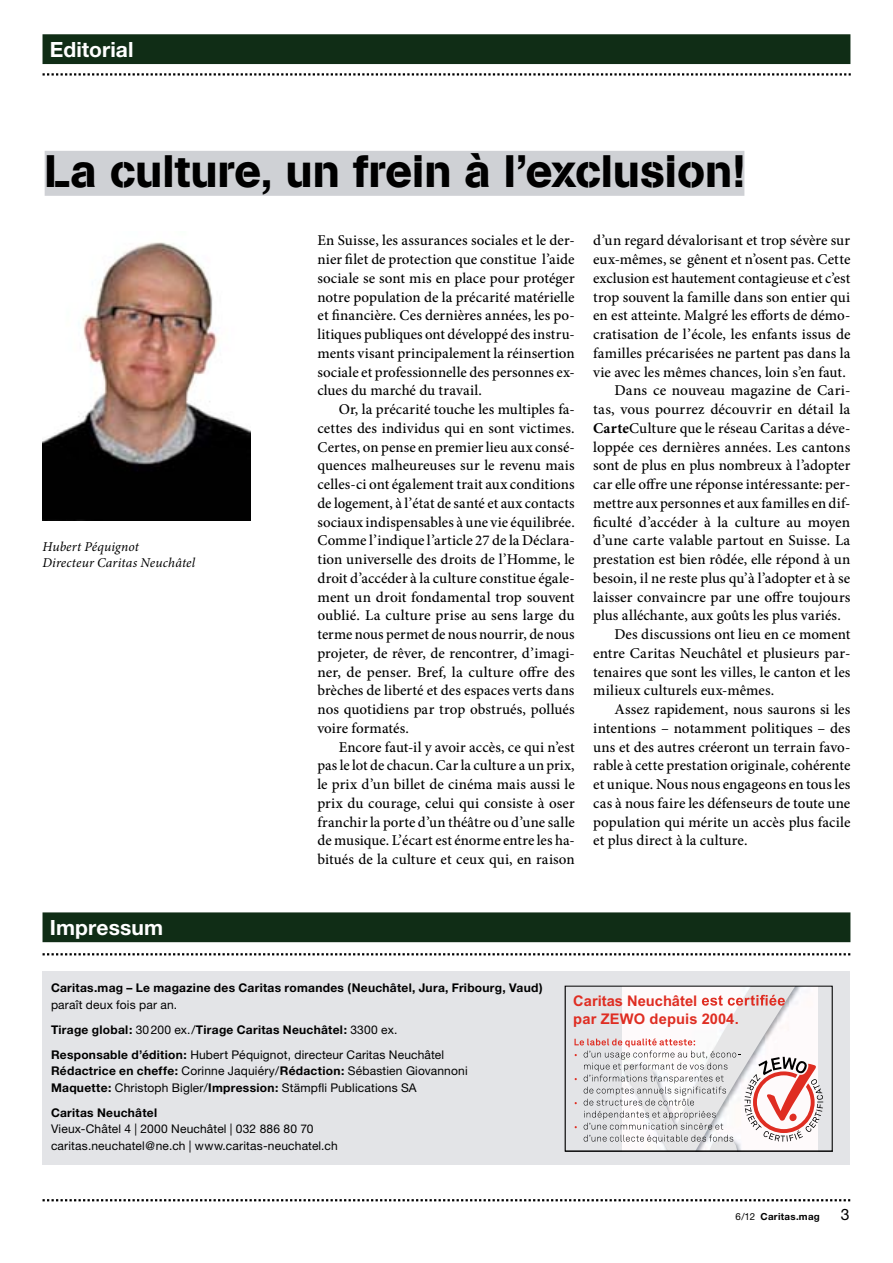
<style>
.page{position:relative;width:893px;height:1263px;background:#fff}
.page>*{position:absolute;margin:0;border:0;box-sizing:border-box;transform-origin:0 0}
.t1{font:45px "AG Book Stencil";color:#000}
.t2{font:700 21px "Helvetica Neue";letter-spacing:.005em;color:#fff}
.t3{font:15.75px "Helvetica Neue";color:#000}
.t4{font:500 15px/18.8px "Minion Pro";color:#000;text-align:justify}
.t5{font:700 14.7px/18.8px "Arial";color:#df2d22}
.t6{font:italic 13.5px/16.5px "Minion Pro";letter-spacing:.01em;color:#000}
.t7{font:12px/25px "Helvetica Neue";letter-spacing:.015em;color:#000}
.t8{font:700 12px "Helvetica Neue";letter-spacing:.02em;color:#000}
.t9{font:700 9.75px "Helvetica Neue";letter-spacing:.03em;color:#000}
.s1{font-weight:700}
.s2{font-style:inherit}
.s3{font-weight:400}
</style>
<div class="page">
<svg style="left:43px;top:1199px;width:807px;height:2px"></svg>
<div style="left:43px;top:34px;width:807px;height:30px;background:#102d16"></div>
<svg style="left:43px;top:73px;width:808px;height:3px"></svg>
<div style="left:43px;top:971px;width:807px;height:194px;background:#e3e4e7"></div>
<div style="left:43px;top:912px;width:807px;height:30px;background:#102d16"></div>
<svg style="left:43px;top:953px;width:807px;height:2px"></svg>
<img style="left:43px;top:242px;width:207px;height:278px">
<svg style="left:574px;top:988px;width:250px;height:161px"></svg>
<div style="left:45px;top:151px;width:699px;height:45px;background:#cfd1d5"></div>
<h2 class="t2" style="left:50px;top:42px;width:85px">Editorial</h2>
<h1 class="t1" style="left:45px;top:155px;width:701px">La culture, un frein à l’exclusion!</h1>
<p class="t6" style="left:43px;top:539px;width:154px">Hubert Péquignot<br>Directeur Caritas Neuchâtel</p>
<h2 class="t2" style="left:50px;top:920px;width:115px">Impressum</h2>
<p class="t4" style="left:317px;top:232px;width:259px">En Suisse, les assurances sociales et le der&shy;nier filet de protection que constitue l’aide sociale se sont mis en place pour protéger notre population de la précarité matérielle et financière. Ces dernières années, les po&shy;litiques publiques ont développé des instru&shy;ments visant principalement la réinsertion sociale et professionnelle des personnes ex&shy;clues du marché du travail.</p>
<p class="t4" style="left:317px;top:401px;width:259px;text-indent:21px">Or, la précarité touche les multiples fa&shy;cettes des individus qui en sont victimes.<br>Certes, on pense en premier lieu aux consé&shy;quences malheureuses sur le revenu mais celles-ci ont également trait aux conditions de logement, à l’état de santé et aux contacts sociaux indispensables à une vie équilibrée.<br>Comme l’indique l’article 27 de la Déclara&shy;tion universelle des droits de l’Homme, le droit d’accéder à la culture constitue égale&shy;ment un droit fondamental trop souvent oublié. La culture prise au sens large du terme nous permet de nous nourrir, de nous projeter, de rêver, de rencontrer, d’imagi&shy;ner, de penser. Bref, la culture offre des brèches de liberté et des espaces verts dans nos quotidiens par trop obstrués, pollués voire formatés.</p>
<p class="t4" style="left:317px;top:739px;width:259px;text-indent:21px">Encore faut-il y avoir accès, ce qui n’est pas le lot de chacun. Car la culture a un prix, le prix d’un billet de cinéma mais aussi le prix du courage, celui qui consiste à oser franchir la porte d’un théâtre ou d’une salle de musique. L’écart est énorme entre les ha&shy;bitués de la culture et ceux qui, en raison</p>
<p class="t4" style="left:593px;top:232px;width:259px">d’un regard dévalorisant et trop sévère sur</p>
<p class="t4" style="left:593px;top:251px;width:259px">eux-mêmes, se gênent et n’osent pas. Cette</p>
<p class="t4" style="left:593px;top:270px;width:259px">exclusion est hautement contagieuse et c’est</p>
<p class="t4" style="left:593px;top:289px;width:259px">trop souvent la famille dans son entier qui</p>
<p class="t4" style="left:593px;top:307px;width:259px">en est atteinte. Malgré les efforts de démo-</p>
<p class="t4" style="left:593px;top:326px;width:259px">cratisation de l’école, les enfants issus de</p>
<p class="t4" style="left:593px;top:345px;width:259px">familles précarisées ne partent pas dans la</p>
<p class="t4" style="left:593px;top:364px;width:254px">vie avec les mêmes chances, loin s’en faut.</p>
<p class="t4" style="left:614px;top:382px;width:237px">Dans ce nouveau magazine de Cari-</p>
<p class="t4" style="left:593px;top:401px;width:259px">tas, vous pourrez découvrir en détail la</p>
<p class="t4" style="left:593px;top:420px;width:259px"><span class="s1">Carte</span>Culture que le réseau Caritas a déve-</p>
<p class="t4" style="left:593px;top:439px;width:259px">loppée ces dernières années. Les cantons</p>
<p class="t4" style="left:593px;top:457px;width:259px">sont de plus en plus nombreux à l’adopter</p>
<p class="t4" style="left:593px;top:476px;width:259px">car elle offre une réponse intéressante: per-</p>
<p class="t4" style="left:593px;top:495px;width:259px">mettre aux personnes et aux familles en dif-</p>
<p class="t4" style="left:593px;top:514px;width:259px">ficulté d’accéder à la culture au moyen</p>
<p class="t4" style="left:593px;top:532px;width:259px">d’une carte valable partout en Suisse. La</p>
<p class="t4" style="left:593px;top:551px;width:259px">prestation est bien rôdée, elle répond à un</p>
<p class="t4" style="left:593px;top:570px;width:259px">besoin, il ne reste plus qu’à l’adopter et à se</p>
<p class="t4" style="left:593px;top:589px;width:259px">laisser convaincre par une offre toujours</p>
<p class="t4" style="left:593px;top:607px;width:249px">plus alléchante, aux goûts les plus variés.</p>
<p class="t4" style="left:614px;top:626px;width:237px">Des discussions ont lieu en ce moment</p>
<p class="t4" style="left:593px;top:645px;width:259px">entre Caritas Neuchâtel et plusieurs par-</p>
<p class="t4" style="left:593px;top:664px;width:259px">tenaires que sont les villes, le canton et les</p>
<p class="t4" style="left:593px;top:682px;width:183px">milieux culturels eux-mêmes.</p>
<p class="t4" style="left:614px;top:701px;width:237px">Assez rapidement, nous saurons si les</p>
<p class="t4" style="left:593px;top:720px;width:259px">intentions – notamment politiques – des</p>
<p class="t4" style="left:593px;top:739px;width:259px">uns et des autres créeront un terrain favo-</p>
<p class="t4" style="left:593px;top:757px;width:259px">rable à cette prestation originale, cohérente</p>
<p class="t4" style="left:593px;top:776px;width:259px">et unique. Nous nous engageons en tous les</p>
<p class="t4" style="left:593px;top:795px;width:259px">cas à nous faire les défenseurs de toute une</p>
<p class="t4" style="left:593px;top:814px;width:259px">population qui mérite un accès plus facile</p>
<p class="t4" style="left:593px;top:832px;width:156px">et plus direct à la culture.</p>
<p class="t8" style="left:51px;top:984px;width:493px">Caritas.mag – Le magazine des Caritas romandes (Neuchâtel, Jura, Fribourg, Vaud)</p>
<p class="t7" style="left:51px;top:993px;width:395px">paraît deux fois par an.<br><span class="s1">Tirage global:</span> 30 200 ex./<span class="s1">Tirage Caritas Neuchâtel:</span> 3300 ex.<br><span class="s1">Responsable d’édition:</span> Hubert Péquignot, directeur Caritas Neuchâtel</p>
<p class="t7" style="left:51px;top:1064px;width:418px;line-height:16.5px"><span class="s1">Rédactrice en cheffe:</span> Corinne Jaquiéry/<span class="s1">Rédaction:</span> Sébastien Giovannoni<br><span class="s1">Maquette:</span> Christoph Bigler/<span class="s1">Impression:</span> Stämpfli Publications SA</p>
<p class="t8" style="left:51px;top:1108px;width:108px">Caritas Neuchâtel</p>
<p class="t7" style="left:51px;top:1122px;width:288px;line-height:16.5px">Vieux-Châtel 4 | 2000 Neuchâtel | 032 886 80 70 caritas.neuchatel@ne.ch | www.caritas-neuchatel.ch</p>
<p class="t5" style="left:573px;top:992px;width:167px">Caritas Neuchâtel<br>par ZEWO depuis <span class="s2">2004</span>.</p>
<p class="t9" style="left:735px;top:1213px;width:86px"><span class="s3">6/12</span> Caritas.mag</p>
<p class="t3" style="left:841px;top:1209px;width:10px">3</p>
</div>
